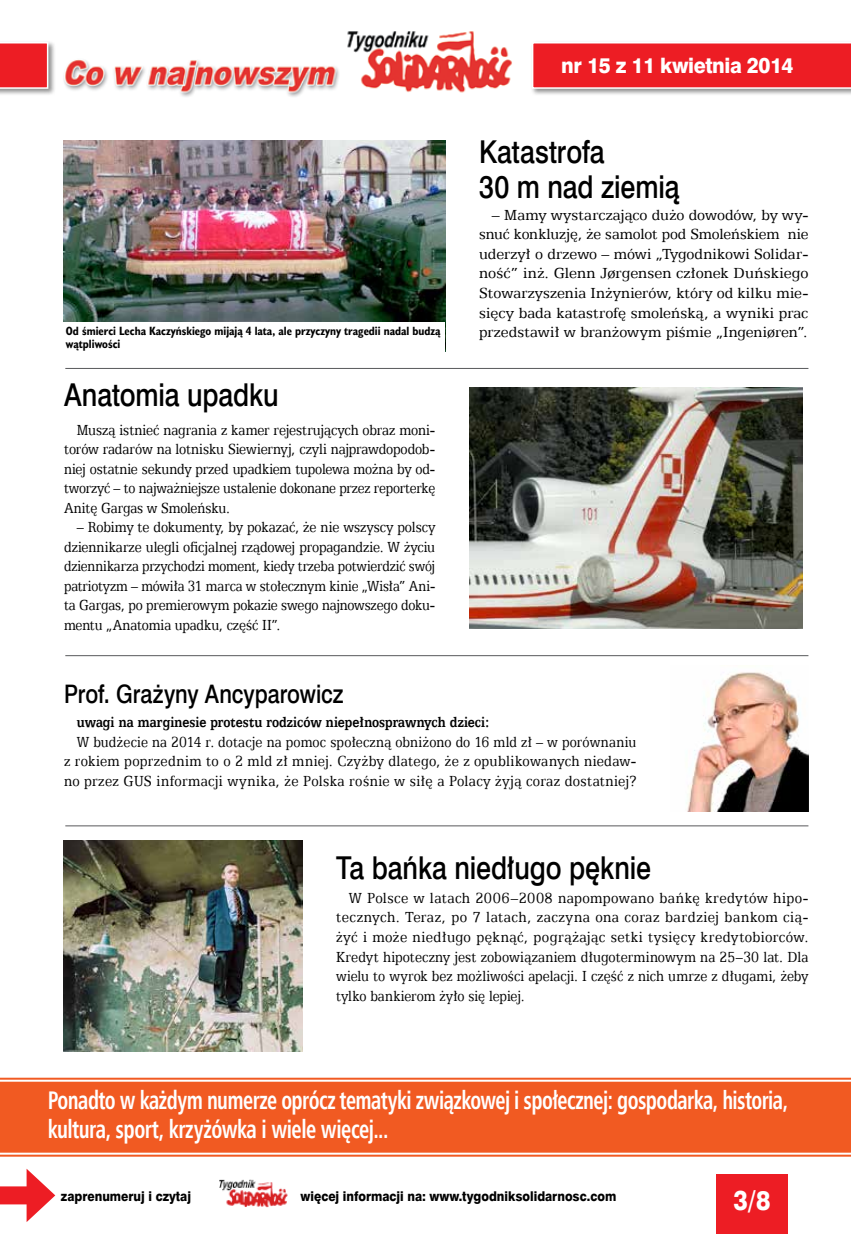
<style>
.page{position:relative;width:851px;height:1234px;background:#fff}
.page>*{position:absolute;margin:0;border:0;box-sizing:border-box;transform-origin:0 0}
.t1{font:31.5px/34.5px "Swis 721 Md EU";letter-spacing:-.005em;color:#000;scale:.85 1}
.t2{font:27px "Swis 721 Hv EU";color:#fff;scale:.9 1}
.t3{font:700 25.5px/28.5px "Humnst 777 Cn EU";letter-spacing:-.025em;color:#fff;scale:.82 1}
.t4{font:25.5px "Swis 721 Md EU";color:#000;scale:.85 1}
.t5{font:21.3px "Swis 721 Hv EU";letter-spacing:-.02em;color:#fff;scale:.95 1}
.t6{font:16.5px/19.5px "Egyptian 505 EU";color:#000;text-align:justify;scale:.86 1}
.t7{font:16.5px/19.5px "Egyptian 505 EU";color:#000;text-align:justify;scale:.89 1}
.t8{font:16.5px/19.5px "Egyptian 505 EU";color:#000;text-align:justify;scale:.96 1}
.t9{font:16.5px/19.5px "Egyptian 505 EU";color:#000;text-align:justify;scale:.85 1}
.t10{font:700 16.5px "Egyptian 505 EU";color:#000;scale:.85 1}
.t11{font:13.5px "Swis 721 Hv EU";color:#000;scale:.9 1}
.t12{font:700 12px/13.5px "Humanst 521 Cn EU";color:#000}
</style>
<div class="page">
<div style="left:716px;top:1174px;width:72px;height:59px;background:#ed1d24"></div>
<img style="left:219px;top:1179px;width:69px;height:27px">
<div style="left:0;top:1186px;width:38px;height:18px;background:#ed1d24"></div>
<svg style="left:27px;top:1169px;width:28px;height:52px"></svg>
<svg style="left:0;top:1077px;width:850px;height:80px;background:#f5926d"></svg>
<div style="left:0;top:1079px;width:850px;height:75px;background:#f15a22"></div>
<img style="left:63px;top:31px;width:449px;height:66px">
<div style="left:530px;top:40px;width:320px;height:56px;background:#000;opacity:.45"></div>
<svg style="left:531px;top:42px;width:319px;height:47px;background:#ed2d33"></svg>
<div style="left:0;top:40px;width:56px;height:56px;background:#000;opacity:.45"></div>
<svg style="left:0;top:42px;width:48px;height:47px;background:#ee3037"></svg>
<img style="left:64px;top:840px;width:238px;height:210px">
<hr style="left:65px;top:825px;width:743px;height:1px;background:#58595b">
<hr style="left:65px;top:368px;width:743px;height:1px;background:#58595b">
<hr style="left:65px;top:655px;width:743px;height:1px;background:#58595b">
<img style="left:687px;top:672px;width:121px;height:139px">
<img style="left:64px;top:140px;width:381px;height:182px">
<img style="left:469px;top:387px;width:333px;height:241px">
<p class="t12" style="left:66px;top:324px;width:376px">Od śmierci Lecha Kaczyńskiego mijają 4 lata, ale przyczyny tragedii nadal budzą wątpliwości</p>
<h1 class="t1" style="left:64px;top:379px;width:254px">Anatomia upadku</h1>
<p class="t6" style="left:64px;top:419px;width:433px;text-indent:13px">Muszą istnieć nagrania z kamer rejestrujących obraz moni&shy;torów radarów na lotnisku Siewiernyj, czyli najprawdopodob&shy;niej ostatnie sekundy przed upadkiem tupolewa można by od&shy;tworzyć – to najważniejsze ustalenie dokonane przez reporterkę Anitę Gargas w Smoleńsku.</p>
<p class="t6" style="left:64px;top:517px;width:433px;text-indent:13px">– Robimy te dokumenty, by pokazać, że nie wszyscy polscy dziennikarze ulegli oficjalnej rządowej propagandzie. W życiu dziennikarza przychodzi moment, kiedy trzeba potwierdzić swój patriotyzm – mówiła 31 marca w stołecznym kinie „Wisła” Ani&shy;ta Gargas, po premierowym pokazie swego najnowszego doku&shy;mentu „Anatomia upadku, część II”.</p>
<p class="t5" style="left:561px;top:52px;width:246px">nr 15 z 11 kwietnia 2014</p>
<h1 class="t1" style="left:479px;top:136px;width:237px">Katastrofa<br>30 m nad ziemią</h1>
<p class="t8" style="left:479px;top:205px;width:344px;text-indent:13px">– Mamy wystarczająco dużo dowodów, by wy&shy;snuć konkluzję, że samolot pod Smoleńskiem nie uderzył o drzewo – mówi „Tygodnikowi Solidar&shy;ność” inż. Glenn Jørgensen członek Duńskiego Stowarzyszenia Inżynierów, który od kilku mie&shy;sięcy bada katastrofę smoleńską, a wyniki prac przedstawił w branżowym piśmie „Ingeniøren”.</p>
<h3 class="t4" style="left:64px;top:678px;width:330px">Prof. Grażyny Ancyparowicz</h3>
<p class="t10" style="left:77px;top:712px;width:487px">uwagi na marginesie protestu rodziców niepełnosprawnych dzieci:</p>
<p class="t9" style="left:64px;top:731px;width:675px;text-indent:13px">W budżecie na 2014 r. dotacje na pomoc społeczną obniżono do 16 mld zł – w porównaniu z rokiem poprzednim to o 2 mld zł mniej. Czyżby dlatego, że z opublikowanych niedaw&shy;no przez GUS informacji wynika, że Polska rośnie w siłę a Polacy żyją coraz dostatniej?</p>
<h1 class="t1" style="left:336px;top:852px;width:372px">Ta bańka niedługo pęknie</h1>
<p class="t7" style="left:336px;top:887px;width:532px;text-indent:13px">W Polsce w latach 2006–2008 napompowano bańkę kredytów hipo&shy;tecznych. Teraz, po 7 latach, zaczyna ona coraz bardziej bankom cią&shy;żyć i może niedługo pęknąć, pogrążając setki tysięcy kredytobiorców.<br>Kredyt hipoteczny jest zobowiązaniem długoterminowym na 25–30 lat. Dla wielu to wyrok bez możliwości apelacji. I część z nich umrze z długami, żeby tylko bankierom żyło się lepiej.</p>
<h3 class="t3" style="left:48px;top:1085px;width:904px">Ponadto w każdym numerze oprócz tematyki związkowej i społecznej: gospodarka, historia, kultura, sport, krzyżówka i wiele więcej...</h3>
<p class="t11" style="left:61px;top:1187px;width:146px">zaprenumeruj i czytaj</p>
<p class="t11" style="left:300px;top:1187px;width:352px">więcej informacji na: www.tygodniksolidarnosc.com</p>
<h2 class="t2" style="left:733px;top:1183px;width:42px">3/8</h2>
</div>
